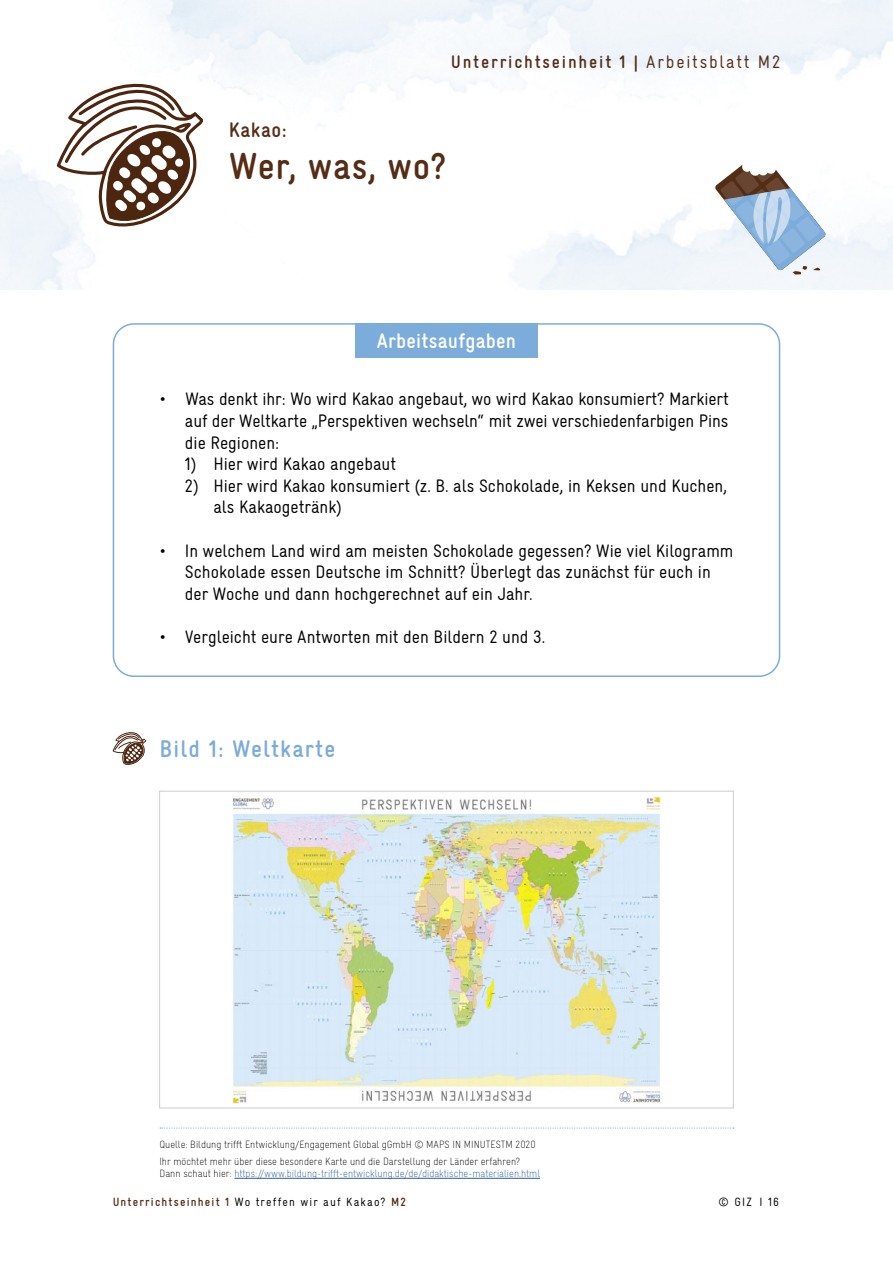
<style>
.page{position:relative;width:893px;height:1263px;background:#fff}
.page>*{position:absolute;margin:0;border:0;box-sizing:border-box;transform-origin:0 0}
.t1{font:700 condensed 37.5px "Gravur LL";letter-spacing:.02em;color:#552d15}
.t2{font:700 condensed 24px "Gravur LL";letter-spacing:.05em;color:#7cacda}
.t3{font:700 condensed 21px "Gravur LL";letter-spacing:.01em;color:#fff}
.t4{font:700 condensed 21px "Gravur LL";letter-spacing:.025em;color:#552d15}
.t5{font:condensed 18px/21.6px "Gravur LL";color:#000}
.t6{font:700 condensed 18px "Gravur LL";letter-spacing:.1em;color:#552d15}
.t7{font:700 condensed 12px "Gravur LL";letter-spacing:.1em;color:#552d15}
.t8{font:condensed 12px "Gravur LL";color:#000}
.t9{font:300 condensed 10.5px/16.8px "Gravur LL";color:#000}
.t10{font:300 condensed 10.5px "Gravur LL";color:#275b9b}
.s1{font-weight:400}
.s2{color:#000}
.s3{font-weight:400;color:#000}
</style>
<div class="page">
<svg style="left:715px;top:164px;width:111px;height:110px"></svg>
<svg style="left:55px;top:66px;width:150px;height:164px"></svg>
<div style="left:355px;top:323px;width:183px;height:34px;background:#7cacda"></div>
<div style="left:113px;top:323px;width:667px;height:354px;border:2px solid #7cacda;border-radius:21px"></div>
<svg style="left:160px;top:1127px;width:574px;height:1px"></svg>
<hr style="left:234px;top:1178px;width:306px;height:1px;background:#275b9b">
<img style="left:232px;top:796px;width:430px;height:308px">
<svg style="left:112px;top:732px;width:35px;height:33px"></svg>
<p class="t6" style="left:451px;top:50px;width:331px">Unterrichtseinheit 1 | <span class="s1">Arbeitsblatt M2</span></p>
<p class="t4" style="left:229px;top:116px;width:60px">Kakao:</p>
<h1 class="t1" style="left:229px;top:141px;width:219px">Wer, was, wo?</h1>
<p class="t3" style="left:377px;top:327px;width:141px">Arbeitsaufgaben</p>
<p class="t5" style="left:185px;top:388px;width:545px;text-align:justify;text-indent:-26px">• Was denkt ihr: Wo wird Kakao angebaut, wo wird Kakao konsumiert? Markiert auf der Weltkarte „Perspektiven wechseln“ mit zwei verschiedenfarbigen Pins die Regionen:</p>
<p class="t5" style="left:185px;top:452px;width:213px">1) Hier wird Kakao angebaut</p>
<p class="t5" style="left:213px;top:474px;width:515px;text-indent:-28px">2) Hier wird Kakao konsumiert (z. B. als Schokolade, in Keksen und Kuchen, als Kakaogetränk)</p>
<p class="t5" style="left:185px;top:539px;width:550px;text-indent:-26px">• In welchem Land wird am meisten Schokolade gegessen? Wie viel Kilogramm<br>Schokolade essen Deutsche im Schnitt? Überlegt das zunächst für euch in der Woche und dann hochgerechnet auf ein Jahr.</p>
<p class="t5" style="left:159px;top:625px;width:387px">• Vergleicht eure Antworten mit den Bildern 2 und 3.</p>
<h2 class="t2" style="left:159px;top:732px;width:177px">Bild 1: Weltkarte</h2>
<p class="t9" style="left:159px;top:1135px;width:378px">Quelle: Bildung trifft Entwicklung/Engagement Global gGmbH © MAPS IN MINUTESTM 2020<br>Ihr möchtet mehr über diese besondere Karte und die Darstellung der Länder erfahren?</p>
<p class="t10" style="left:159px;top:1167px;width:382px"><span class="s2">Dann schaut hier:</span> https://www.bildung-trifft-entwicklung.de/de/didaktische-materialien.html</p>
<p class="t7" style="left:113px;top:1194px;width:295px">Unterrichtseinheit 1 <span class="s3">Wo treffen wir auf Kakao?</span> M2</p>
<p class="t8" style="left:719px;top:1194px;width:62px">© GIZ I 16</p>
</div>
